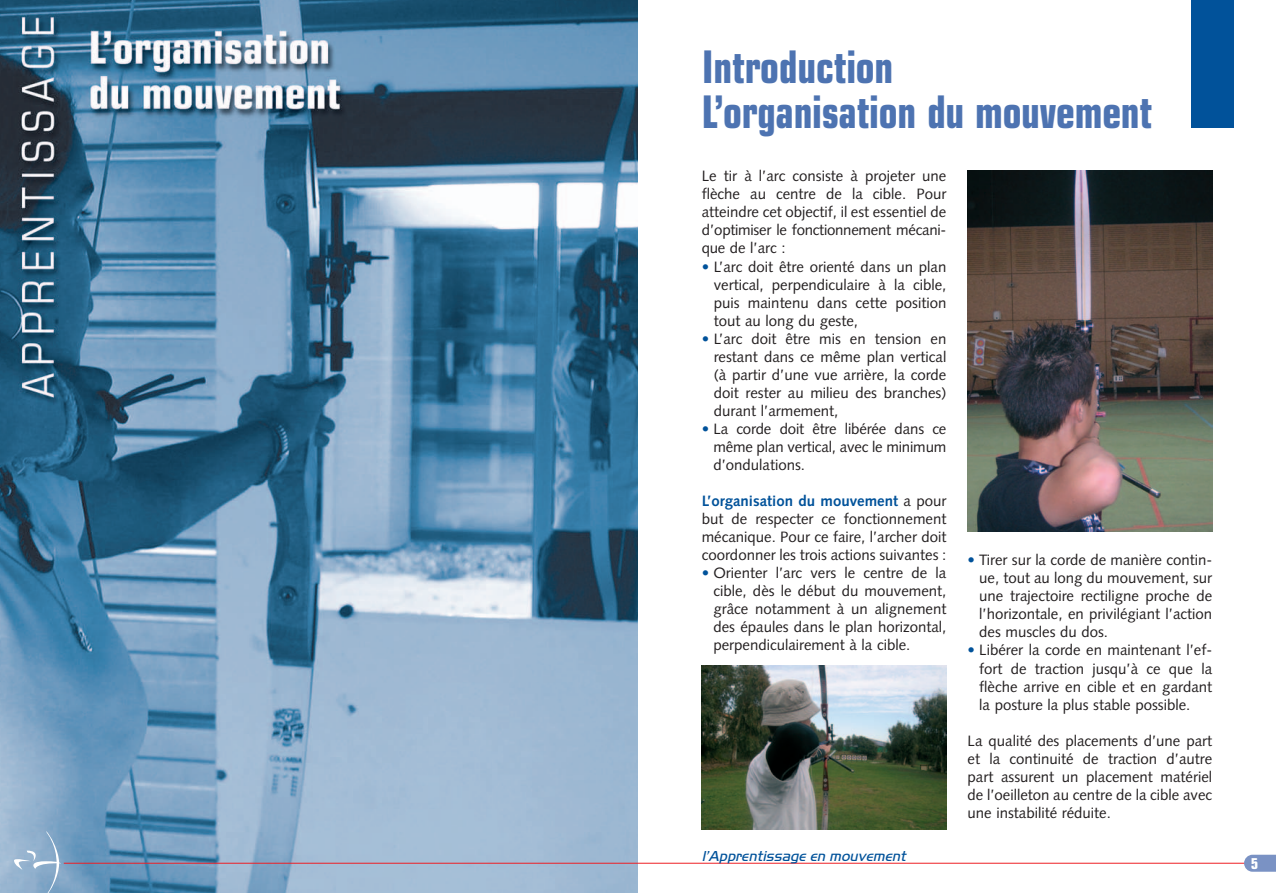
<style>
.page{position:relative;width:1276px;height:893px;background:#fff}
.page>*{position:absolute;margin:0;border:0;box-sizing:border-box;transform-origin:0 0}
.t1{font:700 condensed 45px/45px "Eurostile";letter-spacing:-.005em;color:#4d73b1;scale:.9 1}
.t2{font:15px/18px "Syntax";color:#231f20;text-align:justify}
.t3{font:italic 300 15px "Handel Gothic EF";color:#01529a}
.t4{font:700 condensed 15px "Eurostile";color:#fff}
.s1{color:#01529a}
.s2{font-weight:700;color:#01529a}
</style>
<div class="page">
<img style="left:0;top:0;width:638px;height:893px">
<hr style="left:638px;top:863px;width:638px;height:1px;background:#ee1e24">
<img style="left:702px;top:665px;width:244px;height:164px">
<img style="left:967px;top:170px;width:245px;height:361px">
<div style="left:1191px;top:0;width:42px;height:128px;background:#01529a"></div>
<svg style="left:1244px;top:855px;width:32px;height:17px"></svg>
<hr style="left:64px;top:863px;width:574px;height:1px;background:#ee1e24">
<svg style="left:14px;top:831px;width:47px;height:62px;background:#96b3cf"></svg>
<h1 class="t1" style="left:702px;top:48px;width:502px">Introduction<br>L’organisation du mouvement</h1>
<p class="t2" style="left:702px;top:169px;width:246px">Le tir à l’arc consiste à projeter une flèche au centre de la cible. Pour atteindre cet objectif, il est essentiel de d’optimiser le fonctionnement mécani&shy;que de l’arc :</p>
<p class="t2" style="left:714px;top:259px;width:234px;text-indent:-12px"><span class="s1">•</span> L’arc doit être orienté dans un plan vertical, perpendiculaire à la cible, puis maintenu dans cette position tout au long du geste,</p>
<p class="t2" style="left:714px;top:331px;width:234px;text-indent:-12px"><span class="s1">•</span> L’arc doit être mis en tension en restant dans ce même plan vertical (à partir d’une vue arrière, la corde doit rester au milieu des branches) durant l’armement,</p>
<p class="t2" style="left:713px;top:421px;width:234px;text-indent:-12px"><span class="s1">•</span> La corde doit être libérée dans ce même plan vertical, avec le minimum d’ondulations.</p>
<p class="t2" style="left:702px;top:493px;width:246px"><span class="s2">L’organisation du mouvement</span> a pour but de respecter ce fonctionnement mécanique. Pour ce faire, l’archer doit coordonner les trois actions suivantes :</p>
<p class="t2" style="left:713px;top:565px;width:234px;text-indent:-12px"><span class="s1">•</span> Orienter l’arc vers le centre de la cible, dès le début du mouvement, grâce notamment à un alignement des épaules dans le plan horizontal, perpendiculairement à la cible.</p>
<p class="t3" style="left:702px;top:851px;width:208px">l’Apprentissage en mouvement</p>
<p class="t2" style="left:979px;top:552px;width:234px;text-indent:-12px"><span class="s1">•</span> Tirer sur la corde de manière contin&shy;ue, tout au long du mouvement, sur une trajectoire rectiligne proche de l’horizontale, en privilégiant l’action des muscles du dos.</p>
<p class="t2" style="left:979px;top:643px;width:234px;text-indent:-12px"><span class="s1">•</span> Libérer la corde en maintenant l’ef&shy;fort de traction jusqu’à ce que la flèche arrive en cible et en gardant la posture la plus stable possible.</p>
<p class="t2" style="left:967px;top:733px;width:246px">La qualité des placements d’une part et la continuité de traction d’autre part assurent un placement matériel de l’oeilleton au centre de la cible avec une instabilité réduite.</p>
<p class="t4" style="left:1251px;top:858px;width:9px">5</p>
</div>
